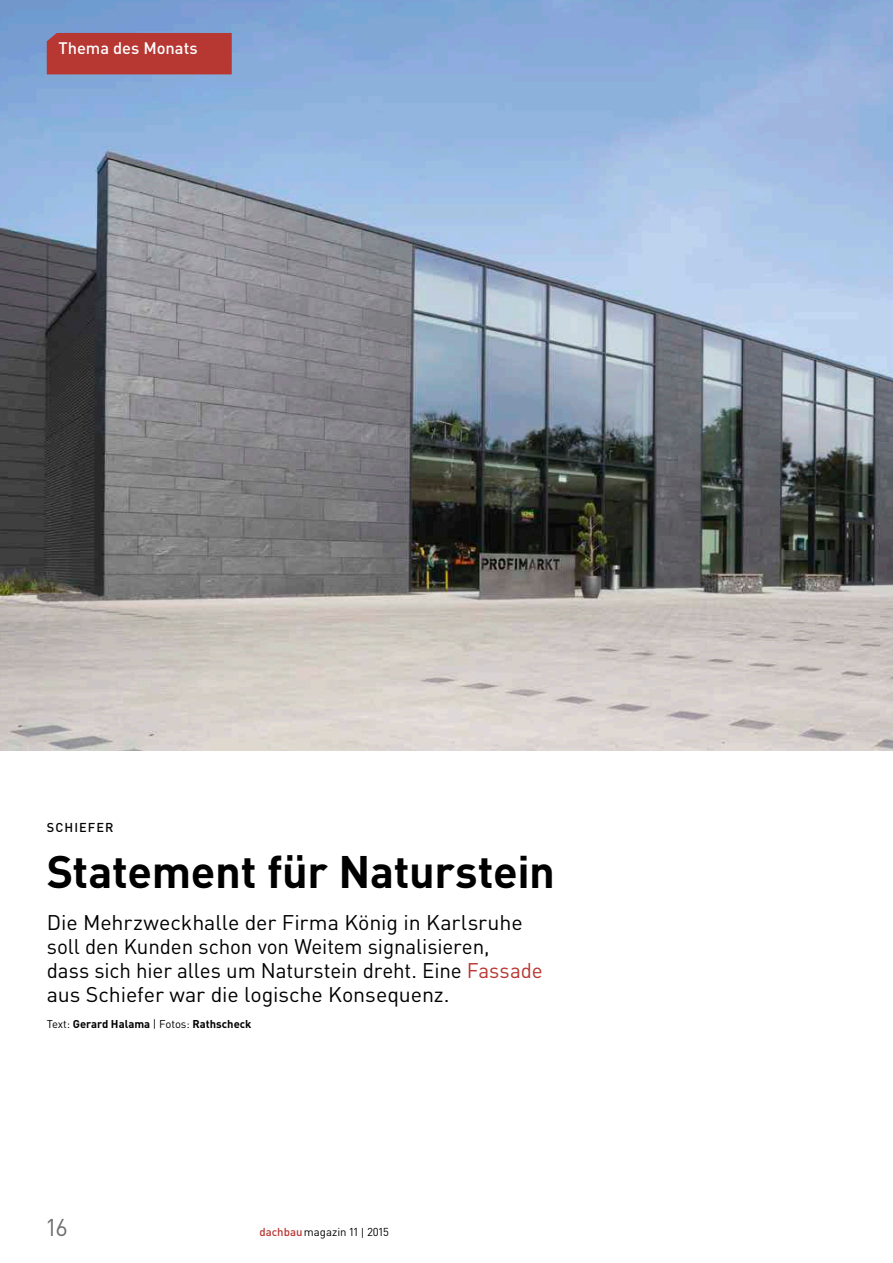
<style>
.page{position:relative;width:893px;height:1263px;background:#fff}
.page>*{position:absolute;margin:0;border:0;box-sizing:border-box;transform-origin:0 0}
.t1{font:700 45px "DIN Pro";letter-spacing:-.01em;color:#000}
.t2{font:24px "DIN Pro";color:#6e6e6e}
.t3{font:21px/24px "DIN Pro";letter-spacing:-.005em;color:#000}
.t4{font:500 16.5px "DIN Pro";color:#fff}
.t5{font:500 12.75px "DIN Pro";letter-spacing:.08em;color:#000}
.t6{font:11.4px "DIN Pro";color:#000}
.t7{font:700 11.25px "DIN Pro";color:#000}
.s1{color:#b73732}
.s2{font-weight:400}
.s3{font-weight:500;color:#b73732}
</style>
<div class="page">
<img style="left:0;top:0;width:893px;height:750px">
<div style="left:47px;top:33px;width:185px;height:41px;background:#b73732"></div>
<p class="t4" style="left:58px;top:37px;width:141px">Thema des Monats</p>
<p class="t5" style="left:47px;top:819px;width:68px">SCHIEFER</p>
<h1 class="t1" style="left:47px;top:841px;width:510px">Statement für Naturstein</h1>
<p class="t3" style="left:47px;top:910px;width:498px">Die Mehrzweckhalle der Firma König in Karlsruhe soll den Kunden schon von Weitem signalisieren,<br>dass sich hier alles um Naturstein dreht. Eine <span class="s1">Fassade </span>aus Schiefer war die logische Konsequenz.</p>
<p class="t7" style="left:47px;top:1016px;width:206px"><span class="s2">Text:</span> Gerard Halama <span class="s2">| Fotos:</span> Rathscheck</p>
<p class="t2" style="left:47px;top:1211px;width:22px">16</p>
<p class="t6" style="left:259px;top:1224px;width:131px"><span class="s3">dachbau</span>magazin 11 | 2015</p>
</div>
